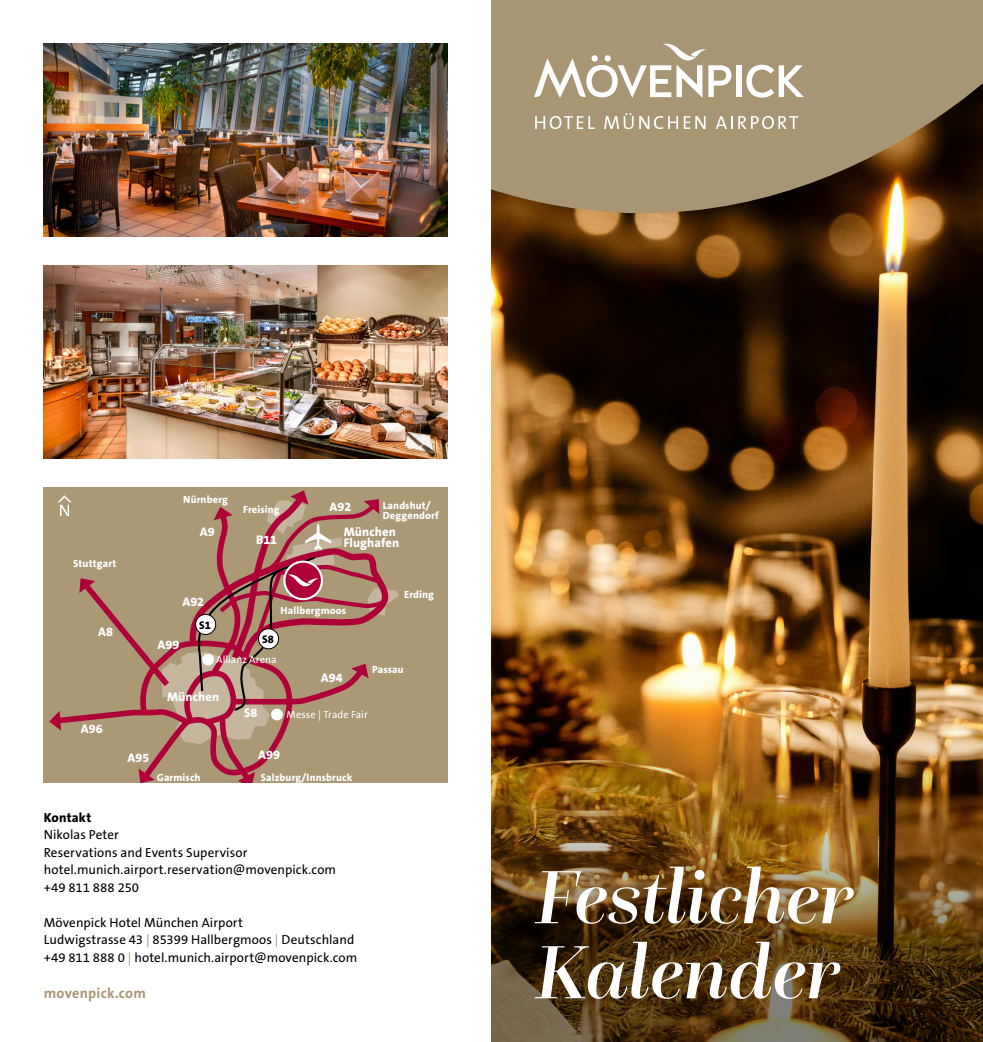
<style>
.page{position:relative;width:983px;height:1042px;background:#fff}
.page>*{position:absolute;margin:0;border:0;box-sizing:border-box;transform-origin:0 0}
.t1{font:italic 500 78.75px/75.1px "Questa Grande";letter-spacing:-.01em;color:#fff}
.t2{font:700 14.35px "The Sans B7";letter-spacing:.02em;color:#a89573}
.t3{font:13.12px/17.5px "The Sans B5 Plain";letter-spacing:.005em;color:#000}
.t4{font:800 13.12px "The Sans B8";letter-spacing:.01em;color:#000}
.t5{font:800 12.6px/11.2px "The Sans B8";letter-spacing:.005em;color:#fff}
.t6{font:800 11.2px "The Sans B8";color:#000}
.t7{font:800 10.5px/10.5px "The Sans B8";letter-spacing:.015em;color:#fff}
.t8{font:10.5px "The Sans B5 Plain";color:#fff}
.s1{color:#a89573}
</style>
<div class="page">
<img style="left:491px;top:213px;width:491px;height:422px">
<img style="left:491px;top:635px;width:491px;height:407px">
<svg style="left:491px;top:0;width:491px;height:213px;background:#968161"></svg>
<div style="left:735px;top:65px;width:6px;height:32px;background:#fff"></div>
<svg style="left:746px;top:65px;width:57px;height:33px"></svg>
<svg style="left:534px;top:44px;width:197px;height:54px"></svg>
<svg style="left:535px;top:116px;width:59px;height:13px"></svg>
<svg style="left:604px;top:113px;width:29px;height:16px"></svg>
<svg style="left:639px;top:116px;width:66px;height:13px"></svg>
<svg style="left:715px;top:116px;width:17px;height:13px"></svg>
<svg style="left:738px;top:116px;width:60px;height:13px"></svg>
<div style="left:44px;top:487px;width:403px;height:296px;background:#ab9875"></div>
<svg style="left:60px;top:592px;width:102px;height:176px"></svg>
<svg style="left:58px;top:495px;width:13px;height:21px"></svg>
<svg style="left:138px;top:768px;width:17px;height:15px"></svg>
<svg style="left:49px;top:711px;width:12px;height:19px"></svg>
<svg style="left:79px;top:578px;width:16px;height:15px"></svg>
<svg style="left:162px;top:490px;width:237px;height:293px"></svg>
<div style="left:283px;top:560px;width:40px;height:40px;border:2px solid #fff;border-radius:50%"></div>
<img style="left:44px;top:265px;width:403px;height:194px">
<img style="left:44px;top:43px;width:403px;height:194px">
<p class="t7" style="left:73px;top:559px;width:45px">Stuttgart</p>
<p class="t5" style="left:98px;top:626px;width:16px">A8</p>
<p class="t5" style="left:81px;top:723px;width:23px">A96</p>
<p class="t7" style="left:183px;top:494px;width:46px">Nürnberg</p>
<p class="t5" style="left:200px;top:526px;width:16px">A9</p>
<p class="t7" style="left:243px;top:504px;width:38px">Freising</p>
<p class="t5" style="left:256px;top:534px;width:22px">B11</p>
<p class="t5" style="left:329px;top:501px;width:23px">A92</p>
<p class="t7" style="left:383px;top:500px;width:57px">Landshut/<br>Deggendorf</p>
<p class="t5" style="left:344px;top:526px;width:57px">München<br>Flughafen</p>
<p class="t5" style="left:182px;top:597px;width:23px">A92</p>
<p class="t5" style="left:157px;top:640px;width:23px">A99</p>
<p class="t6" style="left:199px;top:619px;width:13px">S1</p>
<p class="t7" style="left:280px;top:605px;width:67px">Hallbergmoos</p>
<p class="t6" style="left:262px;top:633px;width:13px">S8</p>
<p class="t8" style="left:216px;top:654px;width:62px">Allianz Arena</p>
<p class="t5" style="left:167px;top:692px;width:53px">München</p>
<p class="t5" style="left:320px;top:672px;width:23px">A94</p>
<p class="t7" style="left:404px;top:590px;width:31px">Erding</p>
<p class="t7" style="left:372px;top:664px;width:33px">Passau</p>
<p class="t5" style="left:244px;top:707px;width:15px">S8</p>
<p class="t8" style="left:286px;top:709px;width:83px">Messe | Trade Fair</p>
<p class="t5" style="left:128px;top:753px;width:23px">A95</p>
<p class="t7" style="left:157px;top:772px;width:45px">Garmisch</p>
<p class="t5" style="left:258px;top:749px;width:23px">A99</p>
<p class="t7" style="left:261px;top:772px;width:93px">Salzburg/Innsbruck</p>
<p class="t4" style="left:44px;top:810px;width:49px">Kontakt</p>
<p class="t3" style="left:44px;top:826px;width:294px">Nikolas Peter<br>Reservations and Events Supervisor hotel.munich.airport.reservation@movenpick.com +49 811 888 250</p>
<p class="t3" style="left:44px;top:914px;width:315px">Mövenpick Hotel München Airport<br>Ludwigstrasse 43 <span class="s1">|</span> 85399 Hallbergmoos <span class="s1">|</span> Deutschland +49 811 888 0 <span class="s1">|</span> hotel.munich.airport@movenpick.com</p>
<p class="t2" style="left:44px;top:986px;width:104px">movenpick.com</p>
<h1 class="t1" style="left:535px;top:859px;width:319px">Festlicher<br>Kalender</h1>
</div>
